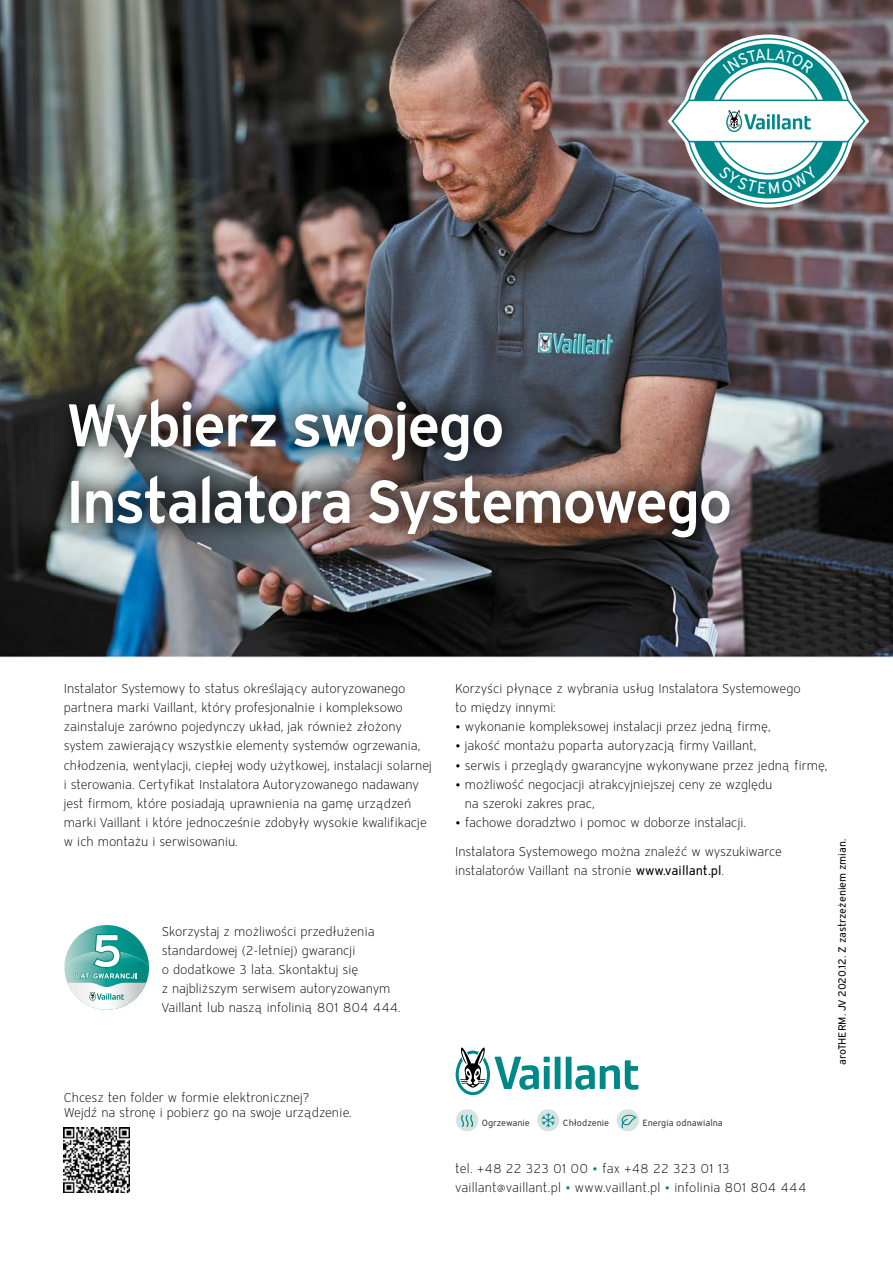
<style>
.page{position:relative;width:893px;height:1263px;background:#fff}
.page>*{position:absolute;margin:0;border:0;box-sizing:border-box;transform-origin:0 0}
.t1{font:600 60px/76.5px "Vaillant 16";letter-spacing:-.045em;color:#fff}
.t2{font:300 12.75px/19.2px "Vaillant 16";color:#000}
.t3{font:10.5px "Vaillant 16";color:#000}
.t4{font:9px "Vaillant 16";color:#3b3b3a}
.s1{font-weight:400}
.s2{color:#008889}
</style>
<div class="page">
<img style="left:0;top:0;width:893px;height:658px">
<div style="left:47px;top:378px;width:705px;height:183px;background:#000;opacity:.75"></div>
<img style="left:64px;top:925px;width:85px;height:58px">
<img style="left:64px;top:966px;width:12px;height:17px">
<img style="left:67px;top:983px;width:79px;height:27px">
<svg style="left:89px;top:991px;width:35px;height:10px"></svg>
<svg style="left:76px;top:933px;width:61px;height:51px;background:#5cb6af"></svg>
<img style="left:64px;top:1127px;width:65px;height:66px">
<svg style="left:575px;top:1060px;width:63px;height:30px"></svg>
<div style="left:566px;top:1057px;width:5px;height:32px;background:#008889"></div>
<div style="left:555px;top:1057px;width:5px;height:32px;background:#008889"></div>
<svg style="left:456px;top:1047px;width:94px;height:48px"></svg>
<div style="left:456px;top:1109px;width:22px;height:22px;background:#d5e3e1;border-radius:50%"></div>
<div style="left:617px;top:1109px;width:22px;height:22px;background:#d5e3e1;border-radius:50%"></div>
<svg style="left:621px;top:1115px;width:15px;height:13px"></svg>
<div style="left:537px;top:1109px;width:22px;height:22px;background:#d5e3e1;border-radius:50%"></div>
<svg style="left:542px;top:1113px;width:13px;height:14px"></svg>
<svg style="left:461px;top:1115px;width:12px;height:12px"></svg>
<svg style="left:663px;top:32px;width:210px;height:178px"></svg>
<h1 class="t1" style="left:66px;top:385px;width:669px">Wybierz swojego<br>Instalatora Systemowego</h1>
<p class="t2" style="left:64px;top:679px;width:370px">Instalator Systemowy to status określający autoryzowanego partnera marki Vaillant, który profesjonalnie i kompleksowo zainstaluje zarówno pojedynczy układ, jak również złożony system zawierający wszystkie elementy systemów ogrzewania, chłodzenia, wentylacji, ciepłej wody użytkowej, instalacji solarnej i sterowania. Certyfikat Instalatora Autoryzowanego nadawany jest firmom, które posiadają uprawnienia na gamę urządzeń marki Vaillant i które jednocześnie zdobyły wysokie kwalifikacje w ich montażu i serwisowaniu.</p>
<p class="t2" style="left:455px;top:679px;width:347px">Korzyści płynące z wybrania usług Instalatora Systemowego to między innymi:</p>
<p class="t2" style="left:455px;top:717px;width:317px">• wykonanie kompleksowej instalacji przez jedną firmę,</p>
<p class="t2" style="left:455px;top:736px;width:303px">• jakość montażu poparta autoryzacją firmy Vaillant,</p>
<p class="t2" style="left:455px;top:755px;width:374px">• serwis i przeglądy gwarancyjne wykonywane przez jedną firmę,</p>
<p class="t2" style="left:465px;top:774px;width:309px;text-indent:-10px">• możliwość negocjacji atrakcyjniejszej ceny ze względu na szeroki zakres prac,</p>
<p class="t2" style="left:455px;top:813px;width:292px">• fachowe doradztwo i pomoc w doborze instalacji.</p>
<p class="t2" style="left:455px;top:841px;width:329px">Instalatora Systemowego można znaleźć w wyszukiwarce instalatorów Vaillant na stronie <span class="s1">www.vaillant.pl</span>.</p>
<p class="t2" style="left:162px;top:921px;width:241px">Skorzystaj z możliwości przedłużenia standardowej (2-letniej) gwarancji<br>o dodatkowe 3 lata. Skontaktuj się<br>z najbliższym serwisem autoryzowanym Vaillant lub naszą infolinią 801 804 444.</p>
<p class="t3" style="left:835px;top:1065px;width:228px;rotate:-90deg">aroTHERM. JV 2020.12. Z zastrzeżeniem zmian.</p>
<p class="t2" style="left:64px;top:1089px;width:289px;line-height:15px">Chcesz ten folder w formie elektronicznej?<br>Wejdź na stronę i pobierz go na swoje urządzenie.</p>
<p class="t4" style="left:482px;top:1117px;width:50px">Ogrzewanie</p>
<p class="t4" style="left:563px;top:1117px;width:48px">Chłodzenie</p>
<p class="t4" style="left:642px;top:1117px;width:82px">Energia odnawialna</p>
<p class="t2" style="left:455px;top:1159px;width:353px">tel. +48 22 323 01 00 <span class="s2">•</span> fax +48 22 323 01 13 vaillant@vaillant.pl <span class="s2">•</span> www.vaillant.pl <span class="s2">•</span> infolinia 801 804 444</p>
</div>
